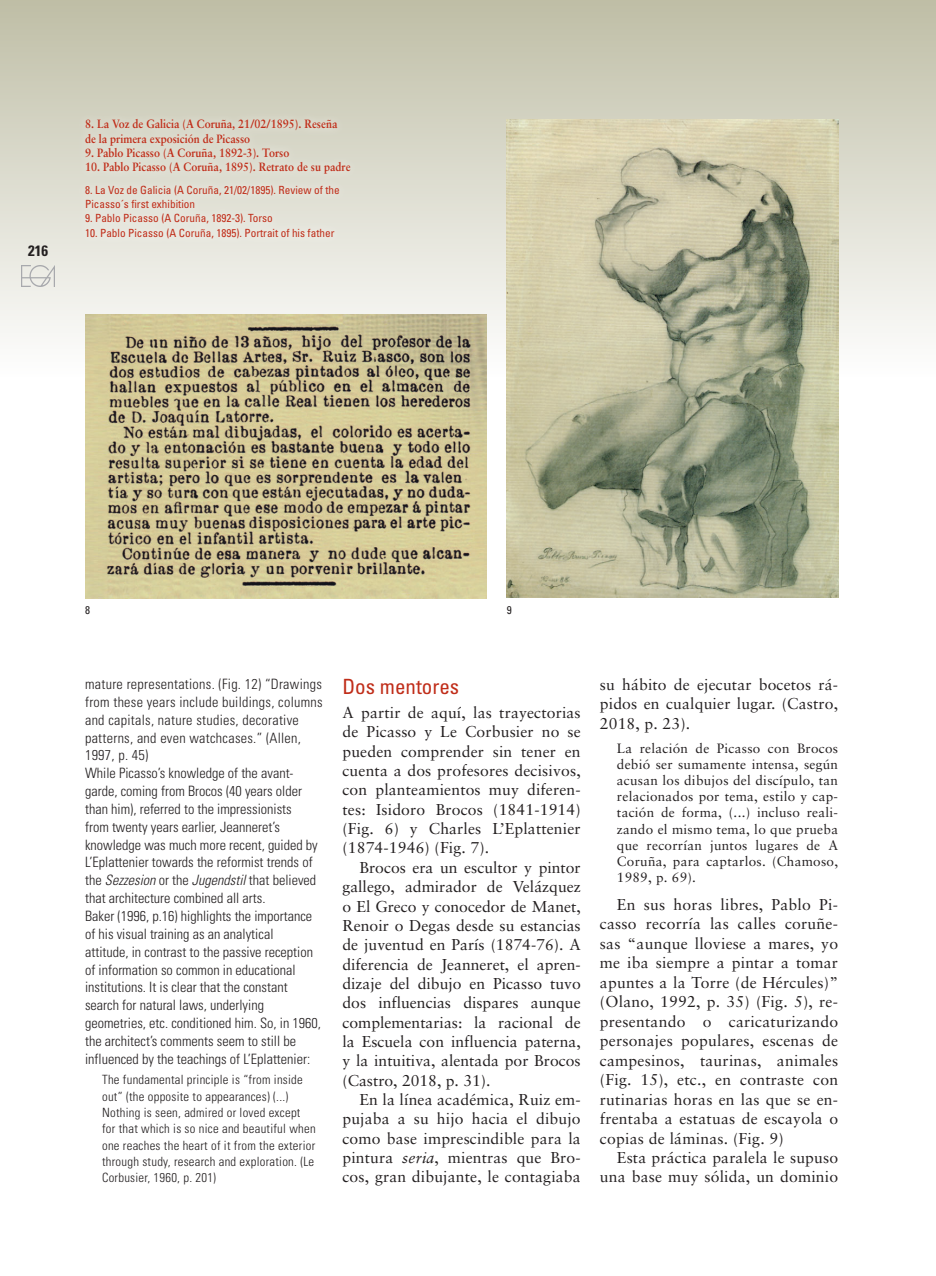
<style>
.page{position:relative;width:936px;height:1276px;background:#fff}
.page>*{position:absolute;margin:0;border:0;box-sizing:border-box;transform-origin:0 0}
.TITULAR_1_CAST{font:condensed 21px "Univers";color:#c02d19}
.t1{font:15.75px/19.4px "Sabon";letter-spacing:.01em;color:#231f20;text-align:justify}
.t2{font:700 condensed 15px "Univers";color:#231f20}
.t3{font:300 condensed 14.25px/17.9px "Univers";color:#231f20}
.t4{font:300 condensed 14.25px/17.9px "Univers";letter-spacing:.02em;color:#231f20}
.t5{font:13.5px/16px "Sabon";letter-spacing:.02em;color:#231f20;text-align:justify}
.t6{font:300 condensed 12.75px/16.4px "Univers";letter-spacing:.02em;color:#231f20}
.t7{font:700 12px/14.2px "Sabon";color:#c02d19;scale:.9 1}
.t8{font:condensed 11.25px/14.2px "Univers";color:#c02d19}
.PIES_DE_FOTO_INGLES{font:condensed 11.25px "Univers";color:#231f20}
.s1{font-style:italic}
</style>
<div class="page">
<div style="left:0;top:0;width:935px;height:376px;background:linear-gradient(to bottom,#bfbea6,#fdfcfb)"></div>
<img style="left:85px;top:314px;width:401px;height:284px">
<img style="left:507px;top:119px;width:331px;height:479px">
<div style="left:76px;top:110px;width:304px;height:162px;background:#fff;opacity:.75"></div>
<img style="left:22px;top:265px;width:33px;height:21px">
<p class="t2" style="left:28px;top:242px;width:21px">216</p>
<p class="t7" style="left:85px;top:117px;width:282px">8. La Voz de Galicia (A Coruña, 21/02/1895). Reseña de la primera exposición de Picasso</p>
<p class="t7" style="left:85px;top:145px;width:228px">9. Pablo Picasso (A Coruña, 1892-3). Torso</p>
<p class="t7" style="left:85px;top:160px;width:296px">10. Pablo Picasso (A Coruña, 1895). Retrato de su padre</p>
<p class="t8" style="left:85px;top:183px;width:256px">8. La Voz de Galicia (A Coruña, 21/02/1895). Review of the<br>Picasso´s first exhibition</p>
<p class="t8" style="left:85px;top:211px;width:189px">9. Pablo Picasso (A Coruña, 1892-3). Torso</p>
<p class="t8" style="left:85px;top:225px;width:251px">10. Pablo Picasso (A Coruña, 1895). Portrait of his father</p>
<p class="PIES_DE_FOTO_INGLES" style="left:85px;top:602px;width:6px">8</p>
<p class="PIES_DE_FOTO_INGLES" style="left:507px;top:602px;width:6px">9</p>
<p class="t4" style="left:85px;top:675px;width:239px">mature representations. (Fig. 12) “Drawings from these years include buildings, columns and capitals, nature studies, decorative patterns, and even watchcases.” (Allen, 1997, p. 45)</p>
<p class="t3" style="left:85px;top:764px;width:234px">While Picasso’s knowledge of the avant&shy;garde, coming from Brocos (40 years older than him), referred to the impressionists from twenty years earlier, Jeanneret’s knowledge was much more recent, guided by L’Eplattenier towards the reformist trends of the <span class="s1">Sezzesion</span> or the <span class="s1">Jugendstil</span> that believed that architecture combined all arts.</p>
<p class="t3" style="left:85px;top:907px;width:237px">Baker (1996, p.16) highlights the importance of his visual training as an analytical<br>attitude, in contrast to the passive reception of information so common in educational institutions. It is clear that the constant search for natural laws, underlying geometries, etc. conditioned him. So, in 1960, the architect’s comments seem to still be influenced by the teachings of L’Eplattenier:</p>
<p class="t6" style="left:102px;top:1071px;width:215px">The fundamental principle is “from inside out” (the opposite to appearances) (...)<br>Nothing is seen, admired or loved except for that which is so nice and beautiful when one reaches the heart of it from the exterior through study, research and exploration. (Le Corbusier, 1960, p. 201)</p>
<p class="TITULAR_1_CAST" style="left:342px;top:673px;width:118px">Dos mentores</p>
<p class="t1" style="left:342px;top:703px;width:240px">A partir de aquí, las trayectorias de Picasso y Le Corbusier no se pueden comprender sin tener en cuenta a dos profesores decisivos, con planteamientos muy diferen&shy;tes: Isidoro Brocos (1841-1914) (Fig. 6) y Charles L’Eplattenier (1874-1946) (Fig. 7).</p>
<p class="t1" style="left:342px;top:857px;width:240px;text-indent:17px">Brocos era un escultor y pintor gallego, admirador de Velázquez o El Greco y conocedor de Manet, Renoir o Degas desde su estancias de juventud en París (1874-76). A diferencia de Jeanneret, el apren&shy;dizaje del dibujo en Picasso tuvo dos influencias dispares aunque complementarias: la racional de la Escuela con influencia paterna, y la intuitiva, alentada por Brocos (Castro, 2018, p. 31).</p>
<p class="t1" style="left:342px;top:1089px;width:240px;text-indent:17px">En la línea académica, Ruiz em&shy;pujaba a su hijo hacia el dibujo como base imprescindible para la pintura <span class="s1">seria</span>, mientras que Bro&shy;cos, gran dibujante, le contagiaba</p>
<p class="t1" style="left:600px;top:674px;width:240px">su hábito de ejecutar bocetos rá&shy;pidos en cualquier lugar. (Castro, 2018, p. 23).</p>
<p class="t5" style="left:617px;top:740px;width:223px">La relación de Picasso con Brocos debió ser sumamente intensa, según acusan los dibujos del discípulo, tan relacionados por tema, estilo y cap&shy;tación de forma, (...) incluso reali&shy;zando el mismo tema, lo que prueba que recorrían juntos lugares de A Coruña, para captarlos. (Chamoso, 1989, p. 69).</p>
<p class="t1" style="left:600px;top:894px;width:240px;text-indent:17px">En sus horas libres, Pablo Pi&shy;casso recorría las calles coruñe&shy;sas “aunque lloviese a mares, yo me iba siempre a pintar a tomar apuntes a la Torre (de Hércules)” (Olano, 1992, p. 35) (Fig. 5), re&shy;presentando o caricaturizando personajes populares, escenas de campesinos, taurinas, animales (Fig. 15), etc., en contraste con rutinarias horas en las que se en&shy;frentaba a estatuas de escayola o copias de láminas. (Fig. 9)</p>
<p class="t1" style="left:600px;top:1147px;width:240px;text-align:right">Esta práctica paralela le supuso una base muy sólida, un dominio</p>
</div>
